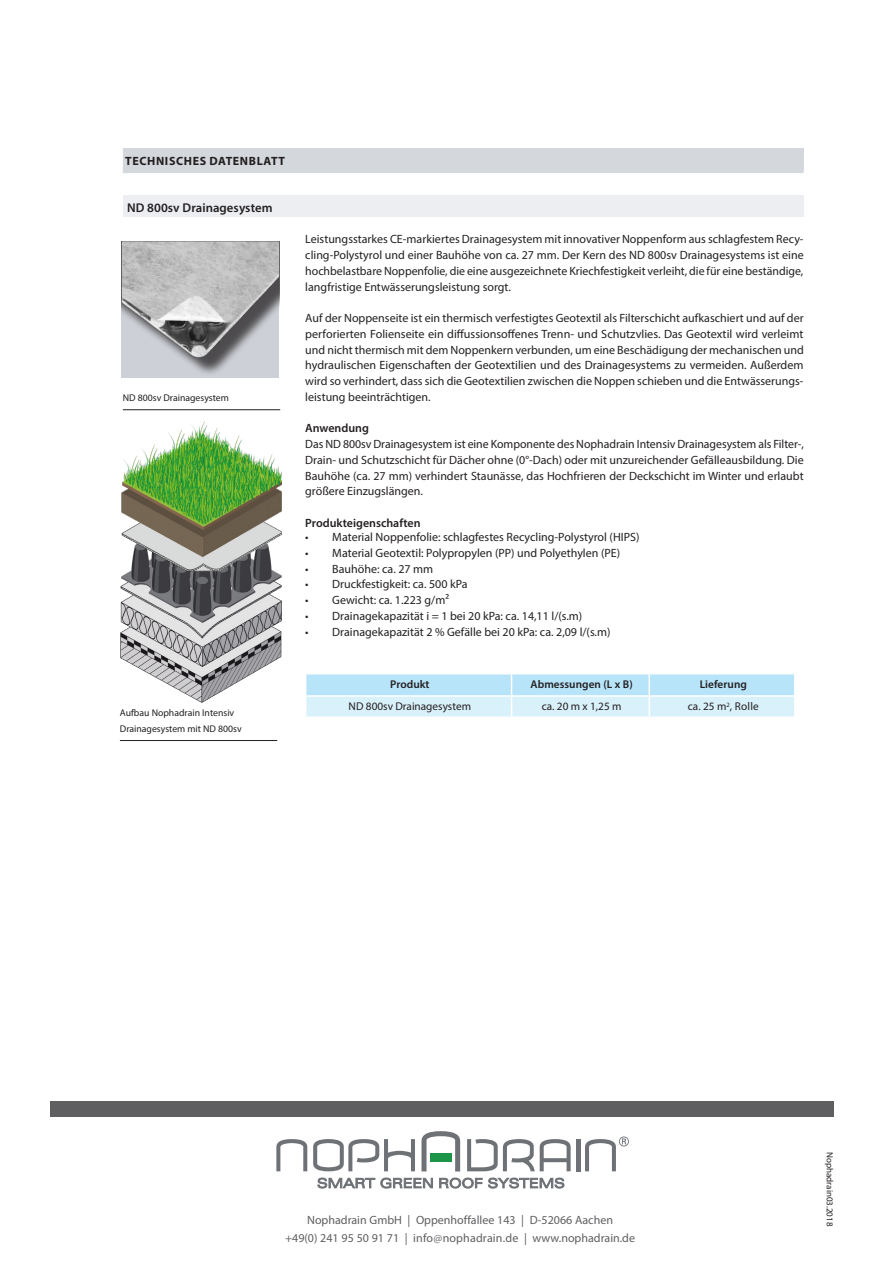
<style>
.page{position:relative;width:893px;height:1263px;background:#fff}
.page>*{position:absolute;margin:0;border:0;box-sizing:border-box;transform-origin:0 0}
.TECHNISCHE__Sub-Kopregel_Inspring{font:600 12.75px "Myriad Pro";letter-spacing:.005em;color:#231f20}
.TECHNISCHE_lopende_tekst{font:12px/15.8px "Myriad Pro";color:#231f20;text-align:justify}
.t1{font:12px "Myriad Pro";color:#5f5f62}
.Index__hoofdstuk_kopregel{font:700 12px "Myriad Pro";letter-spacing:.05em;color:#231f20}
.TECHNISCHE_subkopje{font:600 12px "Myriad Pro";color:#231f20}
.TECHNISCHE_lopende_tekst-2{font:600 12px "Myriad Pro";color:#231f20}
.TABEL__content{font:11.25px "Myriad Pro";color:#231f20}
.TABEL__kopregel{font:600 11.25px "Myriad Pro";letter-spacing:.005em;color:#231f20}
.TECHNISCHE__foto_benaming{font:9.75px/15.8px "Myriad Pro";color:#231f20}
.t2{font:9px "Myriad Pro";color:#231f20}
.s1{color:#6e7277}
</style>
<div class="page">
<div style="left:123px;top:196px;width:680px;height:21px;background:#eceef1"></div>
<hr style="left:123px;top:409px;width:157px;height:1px;background:#231f20">
<svg style="left:306px;top:674px;width:489px;height:42px;background:#caebfa"></svg>
<hr style="left:120px;top:740px;width:157px;height:1px;background:#231f20">
<img style="left:121px;top:421px;width:160px;height:282px">
<div style="left:50px;top:1101px;width:784px;height:15px;background:#5f5f62"></div>
<svg style="left:276px;top:1139px;width:31px;height:32px"></svg>
<svg style="left:313px;top:1139px;width:102px;height:32px"></svg>
<svg style="left:467px;top:1139px;width:104px;height:32px"></svg>
<div style="left:576px;top:1139px;width:5px;height:32px;background:#6e7277"></div>
<svg style="left:421px;top:1131px;width:39px;height:40px"></svg>
<svg style="left:585px;top:1136px;width:44px;height:35px"></svg>
<div style="left:430px;top:1153px;width:22px;height:9px;background:#1d9548"></div>
<svg style="left:318px;top:1178px;width:57px;height:10px"></svg>
<svg style="left:381px;top:1178px;width:52px;height:10px"></svg>
<svg style="left:439px;top:1178px;width:43px;height:10px"></svg>
<svg style="left:488px;top:1178px;width:76px;height:10px"></svg>
<div style="left:123px;top:149px;width:681px;height:24px;background:#d4d8dd"></div>
<div style="left:122px;top:241px;width:157px;height:135px;background:#231f20;opacity:.75"></div>
<img style="left:122px;top:241px;width:157px;height:125px">
<p class="Index__hoofdstuk_kopregel" style="left:125px;top:153px;width:161px">TECHNISCHES DATENBLATT</p>
<p class="TECHNISCHE__Sub-Kopregel_Inspring" style="left:127px;top:199px;width:147px">ND 800sv Drainagesystem</p>
<p class="TECHNISCHE__foto_benaming" style="left:123px;top:390px;width:108px">ND 800sv Drainagesystem</p>
<p class="TECHNISCHE__foto_benaming" style="left:120px;top:705px;width:123px">Aufbau Nophadrain Intensiv<br>Drainagesystem mit ND 800sv</p>
<p class="TECHNISCHE_lopende_tekst" style="left:305px;top:231px;width:500px">Leistungsstarkes CE-markiertes Drainagesystem mit innovativer Noppenform aus schlagfestem Recy&shy;cling-Polystyrol und einer Bauhöhe von ca. 27 mm. Der Kern des ND 800sv Drainagesystems ist eine hochbelastbare Noppenfolie, die eine ausgezeichnete Kriechfestigkeit verleiht, die für eine beständige, langfristige Entwässerungsleistung sorgt.</p>
<p class="TECHNISCHE_lopende_tekst" style="left:305px;top:310px;width:500px">Auf der Noppenseite ist ein thermisch verfestigtes Geotextil als Filterschicht aufkaschiert und auf der perforierten Folienseite ein diffussionsoffenes Trenn- und Schutzvlies. Das Geotextil wird verleimt und nicht thermisch mit dem Noppenkern verbunden, um eine Beschädigung der mechanischen und hydraulischen Eigenschaften der Geotextilien und des Drainagesystems zu vermeiden. Außerdem wird so verhindert, dass sich die Geotextilien zwischen die Noppen schieben und die Entwässerungs&shy;leistung beeinträchtigen.</p>
<p class="TECHNISCHE_lopende_tekst-2" style="left:305px;top:421px;width:65px">Anwendung</p>
<p class="TECHNISCHE_lopende_tekst" style="left:305px;top:436px;width:500px">Das ND 800sv Drainagesystem ist eine Komponente des Nophadrain Intensiv Drainagesystem als Filter-, Drain- und Schutzschicht für Dächer ohne (0°-Dach) oder mit unzureichender Gefälleausbildung. Die Bauhöhe (ca. 27 mm) verhindert Staunässe, das Hochfrieren der Deckschicht im Winter und erlaubt größere Einzugslängen.</p>
<p class="TECHNISCHE_subkopje" style="left:305px;top:515px;width:117px">Produkteigenschaften</p>
<p class="TECHNISCHE_lopende_tekst" style="left:305px;top:529px;width:336px">• Material Noppenfolie: schlagfestes Recycling-Polystyrol (HIPS)</p>
<p class="TECHNISCHE_lopende_tekst" style="left:305px;top:545px;width:316px">• Material Geotextil: Polypropylen (PP) und Polyethylen (PE)</p>
<p class="TECHNISCHE_lopende_tekst" style="left:305px;top:560px;width:129px">• Bauhöhe: ca. 27 mm</p>
<p class="TECHNISCHE_lopende_tekst" style="left:305px;top:576px;width:164px">• Druckfestigkeit: ca. 500 kPa</p>
<p class="TECHNISCHE_lopende_tekst" style="left:305px;top:592px;width:145px">• Gewicht: ca. 1.223 g/m²</p>
<p class="TECHNISCHE_lopende_tekst" style="left:305px;top:608px;width:279px">• Drainagekapazität i = 1 bei 20 kPa: ca. 14,11 l/(s.m)</p>
<p class="TECHNISCHE_lopende_tekst" style="left:305px;top:623px;width:307px">• Drainagekapazität 2 % Gefälle bei 20 kPa: ca. 2,09 l/(s.m)</p>
<p class="TABEL__kopregel" style="left:390px;top:677px;width:41px">Produkt</p>
<p class="TABEL__kopregel" style="left:530px;top:677px;width:104px">Abmessungen (L x B)</p>
<p class="TABEL__kopregel" style="left:700px;top:677px;width:49px">Lieferung</p>
<p class="TABEL__content" style="left:349px;top:700px;width:124px">ND 800sv Drainagesystem</p>
<p class="TABEL__content" style="left:542px;top:700px;width:81px">ca. 20 m x 1,25 m</p>
<p class="TABEL__content" style="left:688px;top:700px;width:72px">ca. 25 m<sup>2</sup>, Rolle</p>
<p class="t1" style="left:307px;top:1212px;width:307px">Nophadrain GmbH | Oppenhoffallee 143 | D-52066 Aachen</p>
<p class="t1" style="left:285px;top:1230px;width:351px">+49(0) 241 95 50 91 71 | info<span class="s1">@</span>nophadrain.de | www.nophadrain.de</p>
<p class="t2" style="left:835px;top:1152px;width:76px;rotate:90deg">Nophadrain03.2018</p>
</div>
